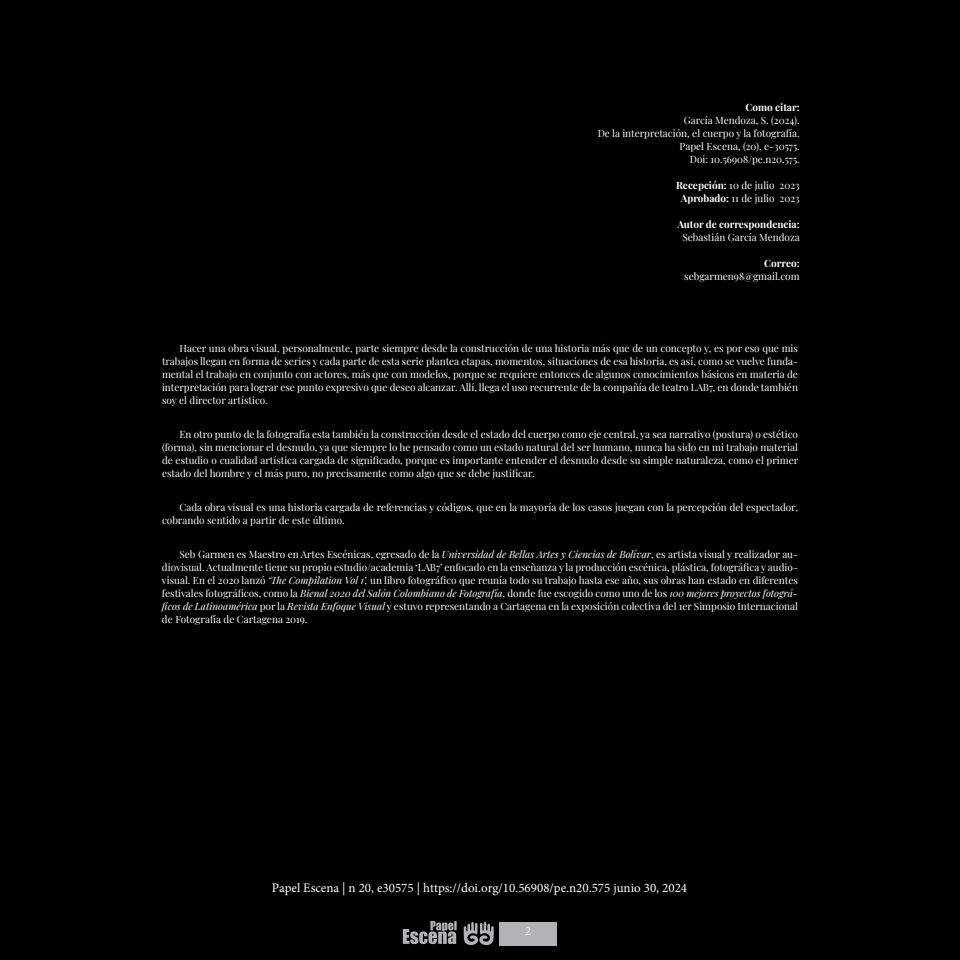
<style>
.page{position:relative;width:960px;height:960px;background:#000}
.page>*{position:absolute;margin:0;border:0;box-sizing:border-box;transform-origin:0 0}
.t1{font:13px "Minion Pro";color:#fff}
.t2{font:12.65px "Minion Pro";color:#fff}
.t3{font:10px/13px "Playfair Display";color:#fff;text-align:justify}
.t4{font:700 10px "Playfair Display";color:#fff}
.s1{font-weight:700}
.s2{font-style:italic}
</style>
<div class="page">
<div style="left:499px;top:922px;width:58px;height:23px;background:#b2b3b7"></div>
<svg style="left:464px;top:922px;width:30px;height:24px"></svg>
<svg style="left:403px;top:921px;width:54px;height:23px"></svg>
<p class="t4" style="left:746px;top:99px;width:56px">Como citar:</p>
<p class="t3" style="left:684px;top:113px;width:117px">García Mendoza, S. (2024).</p>
<p class="t3" style="left:598px;top:126px;width:204px">De la interpretación, el cuerpo y la fotografía.</p>
<p class="t3" style="left:680px;top:139px;width:122px">Papel Escena, (20), e-30575.</p>
<p class="t3" style="left:690px;top:152px;width:111px">Doi: 10.56908/pe.n20.575.</p>
<p class="t3" style="left:676px;top:178px;width:125px"><span class="s1">Recepción:</span> 10 de julio 2023</p>
<p class="t3" style="left:681px;top:191px;width:120px"><span class="s1">Aprobado:</span> 11 de julio 2023</p>
<p class="t4" style="left:677px;top:216px;width:124px">Autor de correspondencia:</p>
<p class="t3" style="left:682px;top:230px;width:119px">Sebastián García Mendoza</p>
<p class="t4" style="left:764px;top:255px;width:37px">Correo:</p>
<p class="t3" style="left:684px;top:269px;width:117px">sebgarmen98@gmail.com</p>
<p class="t3" style="left:162px;top:341px;width:638px;text-indent:18px">Hacer una obra visual, personalmente, parte siempre desde la construcción de una historia más que de un concepto y, es por eso que mis trabajos llegan en forma de series y cada parte de esta serie plantea etapas, momentos, situaciones de esa historia, es así, como se vuelve funda&shy;mental el trabajo en conjunto con actores, más que con modelos, porque se requiere entonces de algunos conocimientos básicos en materia de interpretación para lograr ese punto expresivo que deseo alcanzar. Allí, llega el uso recurrente de la compañía de teatro LAB7, en donde también soy el director artístico.</p>
<p class="t3" style="left:162px;top:427px;width:638px;text-indent:18px">En otro punto de la fotografía esta también la construcción desde el estado del cuerpo como eje central, ya sea narrativo (postura) o estético (forma), sin mencionar el desnudo, ya que siempre lo he pensado como un estado natural del ser humano, nunca ha sido en mi trabajo material de estudio o cualidad artística cargada de significado, porque es importante entender el desnudo desde su simple naturaleza, como el primer estado del hombre y el más puro, no precisamente como algo que se debe justificar.</p>
<p class="t3" style="left:162px;top:500px;width:638px;text-indent:18px">Cada obra visual es una historia cargada de referencias y códigos, que en la mayoría de los casos juegan con la percepción del espectador, cobrando sentido a partir de este último.</p>
<p class="t3" style="left:162px;top:547px;width:638px;text-indent:18px">Seb Garmen es Maestro en Artes Escénicas, egresado de la <span class="s2">Universidad de Bellas Artes y Ciencias de Bolívar</span>, es artista visual y realizador au&shy;diovisual. Actualmente tiene su propio estudio/academia ‘LAB7’ enfocado en la enseñanza y la producción escénica, plástica, fotográfica y audio&shy;visual. En el 2020 lanzó <span class="s2">‘The Compilation Vol 1’,</span> un libro fotográfico que reunía todo su trabajo hasta ese año, sus obras han estado en diferentes festivales fotográficos, como la <span class="s2">Bienal 2020 del Salón Colombiano de Fotografía</span>, donde fue escogido como uno de los <span class="s2">100 mejores proyectos fotográ&shy;ficos de Latinoamérica</span> por la <span class="s2">Revista Enfoque Visual</span> y estuvo representando a Cartagena en la exposición colectiva del 1er Simposio Internacional de Fotografía de Cartagena 2019.</p>
<h1 class="t1" style="left:272px;top:879px;width:417px">Papel Escena | n 20, e30575 | https://doi.org/10.56908/pe.n20.575 junio 30, 2024</h1>
<p class="t2" style="left:525px;top:922px;width:8px">2</p>
</div>
